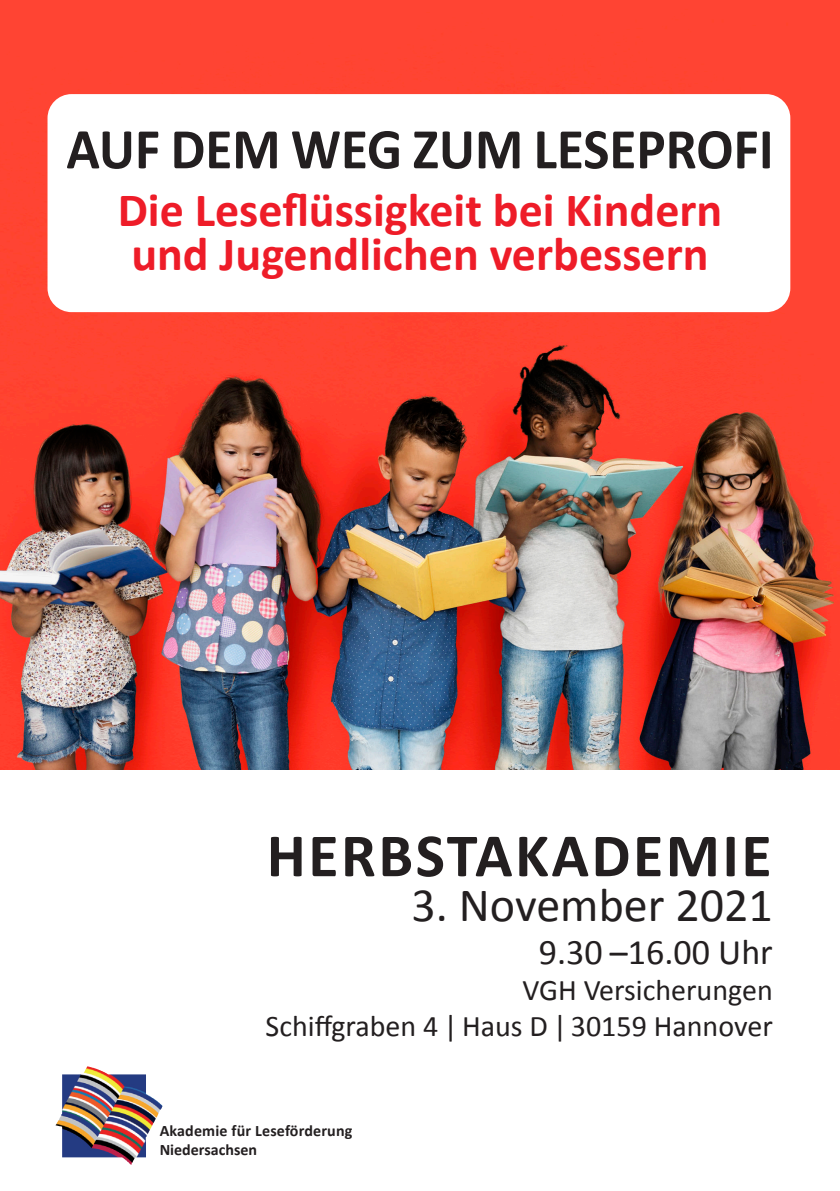
<style>
.page{position:relative;width:840px;height:1191px;background:#fff}
.page>*{position:absolute;margin:0;border:0;box-sizing:border-box;transform-origin:0 0}
.t1{font:700 62px "Calibri";letter-spacing:.04em;color:#231f20}
.t2{font:700 58px "Calibri";color:#231f20;scale:.95 1}
.t3{font:700 48px/44px "Calibri";color:#ee1c28}
.t4{font:48px "Calibri";color:#231f20}
.t5{font:36px "Calibri";color:#231f20}
.t6{font:30px "Calibri";color:#231f20}
.t7{font:700 16px "Calibri";letter-spacing:.01em;color:#231f20}
</style>
<div class="page">
<img style="left:0;top:1px;width:839px;height:768px">
<div style="left:47px;top:94px;width:742px;height:218px;background:#fff;border-radius:24px"></div>
<img style="left:56px;top:1068px;width:106px;height:97px">
<p class="t2" style="left:66px;top:108px;width:745px">AUF DEM WEG ZUM LESEPROFI</p>
<p class="t3" style="left:118px;top:186px;width:606px">Die Leseflüssigkeit bei Kindern und Jugendlichen verbessern</p>
<p class="t1" style="left:266px;top:811px;width:506px">HERBSTAKADEMIE</p>
<p class="t4" style="left:411px;top:872px;width:362px">3. November 2021</p>
<p class="t5" style="left:538px;top:927px;width:235px">9.30 –16.00 Uhr</p>
<p class="t6" style="left:522px;top:969px;width:251px">VGH Versicherungen</p>
<p class="t6" style="left:265px;top:1005px;width:508px">Schiffgraben 4 | Haus D | 30159 Hannover</p>
<p class="t7" style="left:160px;top:1119px;width:194px">Akademie für Leseförderung</p>
<p class="t7" style="left:160px;top:1138px;width:99px">Niedersachsen</p>
</div>
